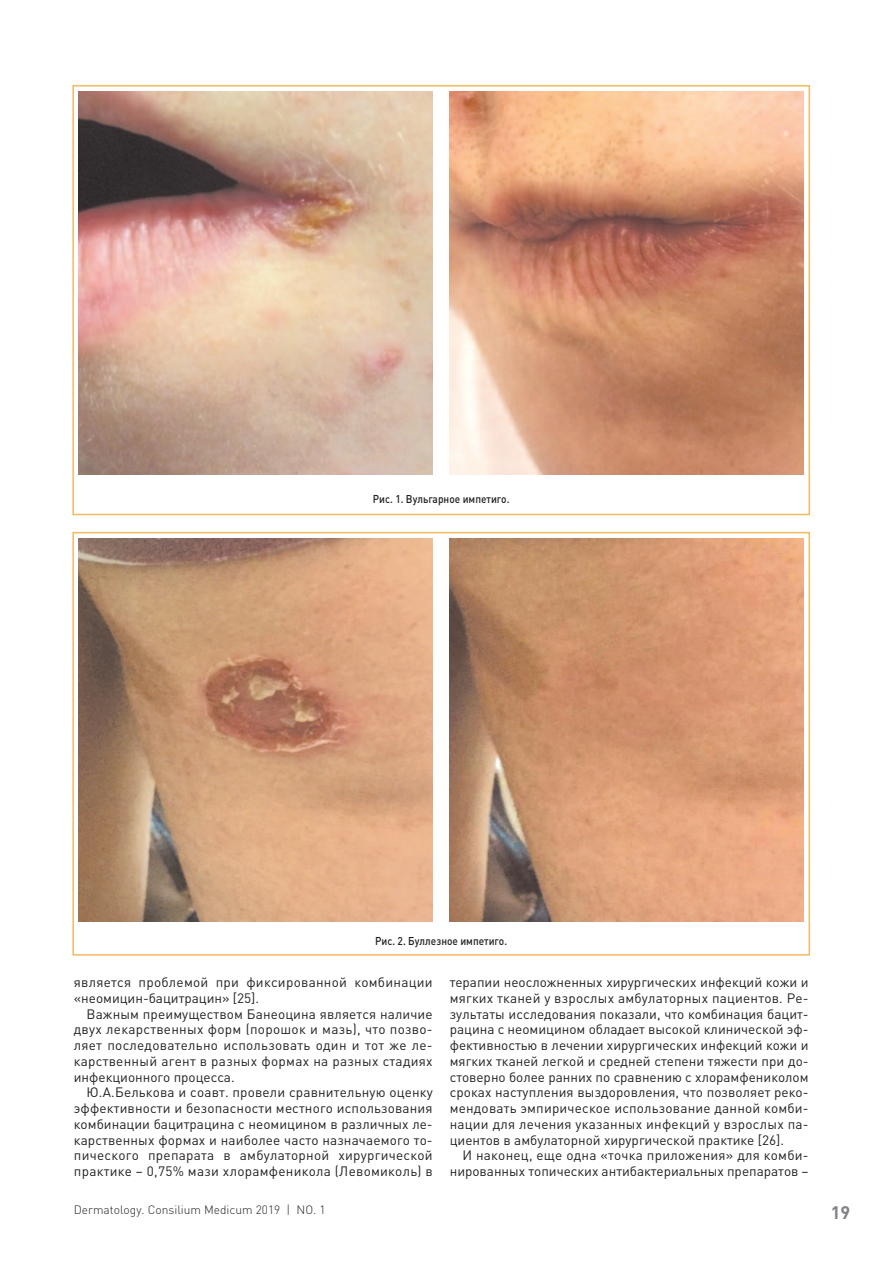
<style>
.page{position:relative;width:893px;height:1263px;background:#fff}
.page>*{position:absolute;margin:0;border:0;box-sizing:border-box;transform-origin:0 0}
.t1{font:700 18px "DIN Pro";color:#808285}
.t2{font:13.5px/15.8px "DIN Pro";letter-spacing:.02em;color:#231f20;text-align:justify}
.t3{font:13.5px/15.8px "DIN Pro";color:#231f20;text-align:right}
.t4{font:300 12px "DIN Pro";color:#231f20}
.t5{font:500 11.25px "DIN Pro";color:#231f20;scale:.9 1}
</style>
<div class="page">
<div style="left:72px;top:85px;width:738px;height:430px;border:2px solid #f1bb5f"></div>
<img style="left:79px;top:92px;width:354px;height:383px">
<img style="left:450px;top:92px;width:353px;height:383px">
<div style="left:72px;top:532px;width:738px;height:423px;border:2px solid #f1bb5f"></div>
<img style="left:79px;top:538px;width:354px;height:383px">
<img style="left:450px;top:538px;width:354px;height:383px">
<p class="t5" style="left:373px;top:492px;width:153px">Рис. 1. Вульгарное импетиго.</p>
<p class="t5" style="left:375px;top:934px;width:148px">Рис. 2. Буллезное импетиго.</p>
<p class="t2" style="left:74px;top:976px;width:360px">является проблемой при фиксированной комбинации «неомицин-бацитрацин» [25].</p>
<p class="t2" style="left:74px;top:1007px;width:360px;text-indent:13px">Важным преимуществом Банеоцина является наличие двух лекарственных форм (порошок и мазь), что позво&shy;ляет последовательно использовать один и тот же ле&shy;карственный агент в разных формах на разных стадиях инфекционного процесса.</p>
<p class="t2" style="left:74px;top:1086px;width:360px;text-indent:13px">Ю.А.Белькова и соавт. провели сравнительную оценку эффективности и безопасности местного использования комбинации бацитрацина с неомицином в различных ле&shy;карственных формах и наиболее часто назначаемого то&shy;пического препарата в амбулаторной хирургической практике – 0,75% мази хлорамфеникола (Левомиколь) в</p>
<p class="t2" style="left:450px;top:976px;width:360px">терапии неосложненных хирургических инфекций кожи и мягких тканей у взрослых амбулаторных пациентов. Ре&shy;зультаты исследования показали, что комбинация бацит&shy;рацина с неомицином обладает высокой клинической эф&shy;фективностью в лечении хирургических инфекций кожи и мягких тканей легкой и средней степени тяжести при до&shy;стоверно более ранних по сравнению с хлорамфениколом сроках наступления выздоровления, что позволяет реко&shy;мендовать эмпирическое использование данной комби&shy;нации для лечения указанных инфекций у взрослых па&shy;циентов в амбулаторной хирургической практике [26].</p>
<p class="t3" style="left:450px;top:1149px;width:360px">И наконец, еще одна «точка приложения» для комби&shy;нированных топических антибактериальных препаратов –</p>
<p class="t4" style="left:74px;top:1205px;width:253px">Dermatology. Consilium Medicum 2019 | No. 1</p>
<h1 class="t1" style="left:831px;top:1206px;width:21px">19</h1>
</div>
